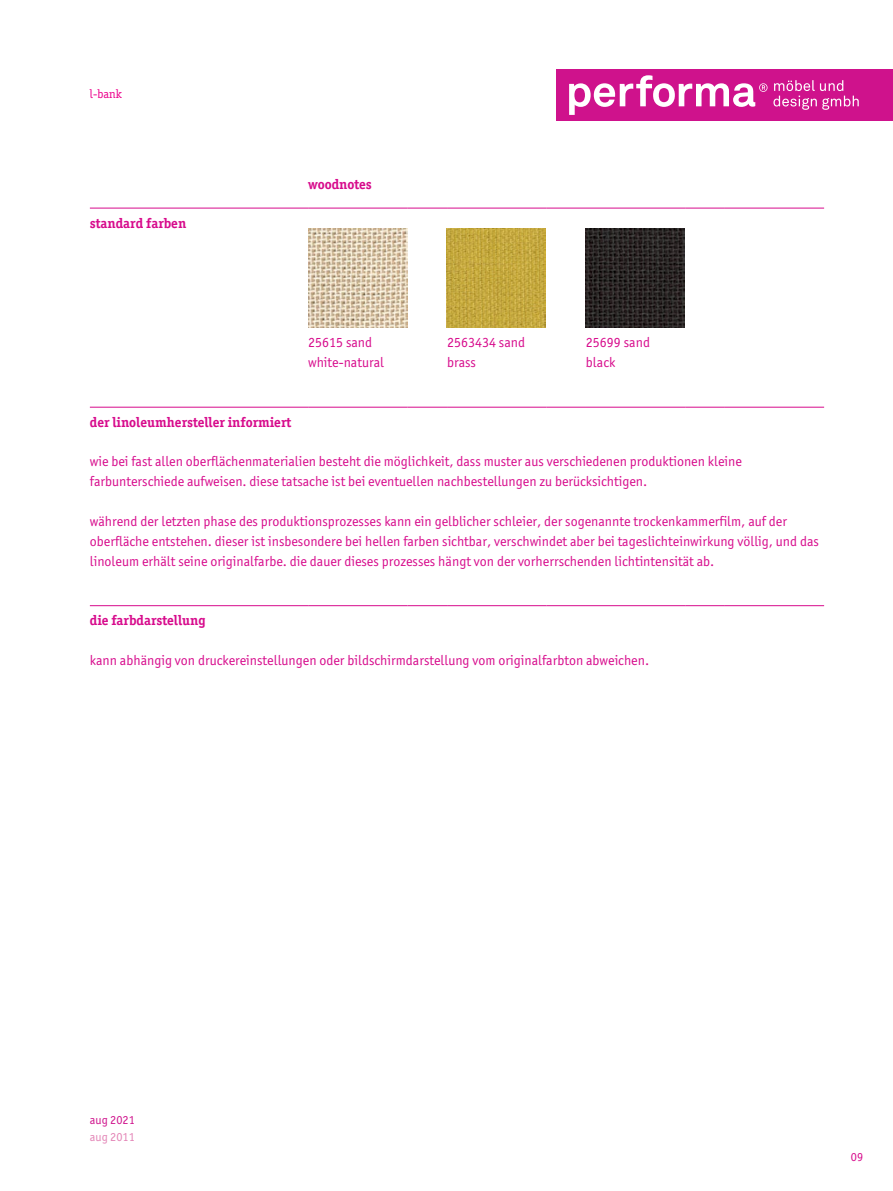
<style>
.page{position:relative;width:893px;height:1191px;background:#fff}
.page>*{position:absolute;margin:0;border:0;box-sizing:border-box;transform-origin:0 0}
.t1{font:14px/19.8px "Officina Sans ITC Pro";color:#d70b8c}
.t2{font:700 14px "Officina Serif ITC Pro";color:#d70b8c}
.t3{font:12.25px "Officina Sans ITC Pro";color:#e384b6}
.t4{font:12.25px "Officina Sans ITC Pro";color:#cf128c}
.t5{font:12.25px "Officina Serif ITC Pro";color:#ec008c}
.t6{font:12.25px "Officina Sans ITC Pro";color:#d70b8c}
</style>
<div class="page">
<hr style="left:90px;top:605px;width:218px;height:1px;background:#d70b8c">
<hr style="left:308px;top:605px;width:99px;height:1px;background:#d70b8c">
<hr style="left:407px;top:605px;width:40px;height:1px;background:#d70b8c">
<hr style="left:447px;top:605px;width:99px;height:1px;background:#d70b8c">
<hr style="left:546px;top:605px;width:40px;height:1px;background:#d70b8c">
<hr style="left:586px;top:605px;width:99px;height:1px;background:#d70b8c">
<hr style="left:685px;top:605px;width:40px;height:1px;background:#d70b8c">
<hr style="left:725px;top:605px;width:99px;height:1px;background:#d70b8c">
<hr style="left:90px;top:407px;width:218px;height:1px;background:#d70b8c">
<hr style="left:308px;top:407px;width:99px;height:1px;background:#d70b8c">
<hr style="left:407px;top:407px;width:40px;height:1px;background:#d70b8c">
<hr style="left:447px;top:407px;width:99px;height:1px;background:#d70b8c">
<hr style="left:546px;top:407px;width:40px;height:1px;background:#d70b8c">
<hr style="left:586px;top:407px;width:99px;height:1px;background:#d70b8c">
<hr style="left:685px;top:407px;width:40px;height:1px;background:#d70b8c">
<hr style="left:725px;top:407px;width:99px;height:1px;background:#d70b8c">
<hr style="left:90px;top:208px;width:218px;height:1px;background:#d70b8c">
<hr style="left:308px;top:208px;width:99px;height:1px;background:#d70b8c">
<hr style="left:407px;top:208px;width:40px;height:1px;background:#d70b8c">
<hr style="left:447px;top:208px;width:99px;height:1px;background:#d70b8c">
<hr style="left:546px;top:208px;width:40px;height:1px;background:#d70b8c">
<hr style="left:586px;top:208px;width:99px;height:1px;background:#d70b8c">
<hr style="left:685px;top:208px;width:40px;height:1px;background:#d70b8c">
<hr style="left:725px;top:208px;width:99px;height:1px;background:#d70b8c">
<img style="left:308px;top:228px;width:99px;height:99px">
<img style="left:585px;top:228px;width:100px;height:99px">
<img style="left:446px;top:228px;width:100px;height:99px">
<div style="left:556px;top:69px;width:337px;height:52px;background:#cf128c"></div>
<svg style="left:569px;top:75px;width:198px;height:40px"></svg>
<svg style="left:773px;top:80px;width:86px;height:30px"></svg>
<p class="t5" style="left:90px;top:87px;width:33px">l-bank</p>
<p class="t2" style="left:90px;top:215px;width:98px">standard farben</p>
<p class="t2" style="left:308px;top:175px;width:65px">woodnotes</p>
<p class="t1" style="left:308px;top:333px;width:66px">25615 sand</p>
<p class="t1" style="left:447px;top:333px;width:80px">2563434 sand</p>
<p class="t1" style="left:586px;top:333px;width:66px">25699 sand</p>
<p class="t1" style="left:308px;top:352px;width:77px">white-natural</p>
<p class="t1" style="left:447px;top:352px;width:31px">brass</p>
<p class="t1" style="left:586px;top:352px;width:31px">black</p>
<p class="t2" style="left:90px;top:413px;width:203px">der linoleumhersteller informiert</p>
<p class="t1" style="left:90px;top:452px;width:653px">wie bei fast allen oberflächenmaterialien besteht die möglichkeit, dass muster aus verschiedenen produktionen kleine farbunterschiede aufweisen. diese tatsache ist bei eventuellen nachbestellungen zu berücksichtigen.</p>
<p class="t1" style="left:90px;top:511px;width:731px">während der letzten phase des produktionsprozesses kann ein gelblicher schleier, der sogenannte trockenkammerfilm, auf der oberfläche entstehen. dieser ist insbesondere bei hellen farben sichtbar, verschwindet aber bei tageslichteinwirkung völlig, und das linoleum erhält seine originalfarbe. die dauer dieses prozesses hängt von der vorherrschenden lichtintensität ab.</p>
<p class="t2" style="left:90px;top:612px;width:117px">die farbdarstellung</p>
<p class="t1" style="left:90px;top:650px;width:561px">kann abhängig von druckereinstellungen oder bildschirmdarstellung vom originalfarbton abweichen.</p>
<p class="t4" style="left:90px;top:1112px;width:46px">aug 2021</p>
<p class="t3" style="left:90px;top:1130px;width:46px">aug 2011</p>
<p class="t6" style="left:851px;top:1149px;width:14px">09</p>
</div>
